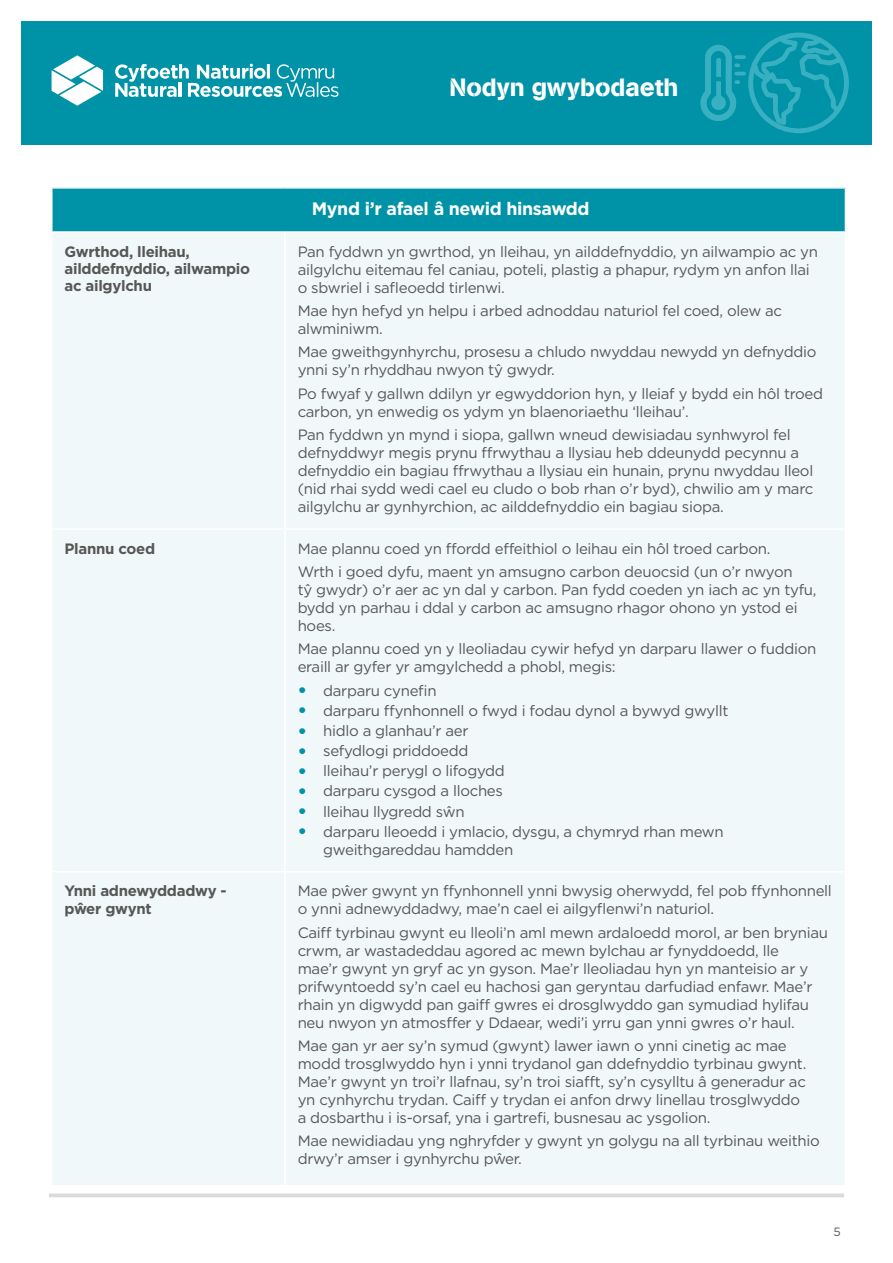
<style>
.page{position:relative;width:893px;height:1263px;background:#fff}
.page>*{position:absolute;margin:0;border:0;box-sizing:border-box;transform-origin:0 0}
.t1{font:24.75px "AG Book Stencil";color:#fff}
.t2{font:700 18px "Gotham";letter-spacing:-.02em;color:#fff}
.t3{font:15px/18px "Gotham";letter-spacing:-.02em;color:#575756}
.t4{font:700 15px/17.2px "Gotham";letter-spacing:-.02em;color:#575756}
.t5{font:12px "Gotham";color:#575756}
.s1{font-weight:700;font-size:19.5px;color:#0092a6}
</style>
<div class="page">
<svg style="left:49px;top:1193px;width:795px;height:4px;fill:#dadada"></svg>
<div style="left:21px;top:21px;width:851px;height:124px;background:#0092a6"></div>
<svg style="left:52px;top:55px;width:51px;height:51px"></svg>
<svg style="left:115px;top:64px;width:223px;height:33px"></svg>
<svg style="left:700px;top:32px;width:149px;height:102px"></svg>
<div style="left:52px;top:188px;width:793px;height:44px;background:#0092a6"></div>
<div style="left:53px;top:233px;width:792px;height:952px;background:#f1f8fa"></div>
<hr style="left:51px;top:187px;width:234px;height:2px;background:#fff">
<hr style="left:51px;top:189px;width:2px;height:42px;background:#fff">
<hr style="left:285px;top:187px;width:561px;height:2px;background:#fff">
<hr style="left:51px;top:231px;width:234px;height:2px;background:#fff">
<hr style="left:285px;top:231px;width:561px;height:2px;background:#fff">
<hr style="left:284px;top:233px;width:2px;height:295px;background:#fff">
<hr style="left:51px;top:528px;width:234px;height:2px;background:#fff">
<hr style="left:285px;top:528px;width:561px;height:2px;background:#fff">
<hr style="left:284px;top:530px;width:2px;height:341px;background:#fff">
<hr style="left:51px;top:871px;width:234px;height:1px;background:#fff">
<hr style="left:285px;top:871px;width:561px;height:1px;background:#fff">
<hr style="left:284px;top:872px;width:2px;height:313px;background:#fff">
<h1 class="t1" style="left:449px;top:73px;width:231px">Nodyn gwybodaeth</h1>
<p class="t2" style="left:312px;top:197px;width:279px">Mynd i’r afael â newid hinsawdd</p>
<p class="t4" style="left:65px;top:243px;width:187px">Gwrthod, lleihau, ailddefnyddio, ailwampio ac ailgylchu</p>
<p class="t3" style="left:298px;top:242px;width:522px">Pan fyddwn yn gwrthod, yn lleihau, yn ailddefnyddio, yn ailwampio ac yn ailgylchu eitemau fel caniau, poteli, plastig a phapur, rydym yn anfon llai o sbwriel i safleoedd tirlenwi.</p>
<p class="t3" style="left:298px;top:301px;width:486px">Mae hyn hefyd yn helpu i arbed adnoddau naturiol fel coed, olew ac alwminiwm.</p>
<p class="t3" style="left:298px;top:343px;width:520px">Mae gweithgynhyrchu, prosesu a chludo nwyddau newydd yn defnyddio ynni sy’n rhyddhau nwyon tŷ gwydr.</p>
<p class="t3" style="left:298px;top:384px;width:527px">Po fwyaf y gallwn ddilyn yr egwyddorion hyn, y lleiaf y bydd ein hôl troed carbon, yn enwedig os ydym yn blaenoriaethu ‘lleihau’.</p>
<p class="t3" style="left:298px;top:425px;width:517px">Pan fyddwn yn mynd i siopa, gallwn wneud dewisiadau synhwyrol fel defnyddwyr megis prynu ffrwythau a llysiau heb ddeunydd pecynnu a defnyddio ein bagiau ffrwythau a llysiau ein hunain, prynu nwyddau lleol (nid rhai sydd wedi cael eu cludo o bob rhan o’r byd), chwilio am y marc ailgylchu ar gynhyrchion, ac ailddefnyddio ein bagiau siopa.</p>
<p class="t4" style="left:65px;top:540px;width:92px">Plannu coed</p>
<p class="t3" style="left:298px;top:537px;width:496px;line-height:23.2px">Mae plannu coed yn ffordd effeithiol o leihau ein hôl troed carbon.<br>Wrth i goed dyfu, maent yn amsugno carbon deuocsid (un o’r nwyon</p>
<p class="t3" style="left:298px;top:580px;width:520px">tŷ gwydr) o’r aer ac yn dal y carbon. Pan fydd coeden yn iach ac yn tyfu, bydd yn parhau i ddal y carbon ac amsugno rhagor ohono yn ystod ei hoes.</p>
<p class="t3" style="left:298px;top:640px;width:520px">Mae plannu coed yn y lleoliadau cywir hefyd yn darparu llawer o fuddion eraill ar gyfer yr amgylchedd a phobl, megis:</p>
<p class="t3" style="left:298px;top:681px;width:140px"><span class="s1">•</span> darparu cynefin</p>
<p class="t3" style="left:298px;top:701px;width:432px"><span class="s1">•</span> darparu ffynhonnell o fwyd i fodau dynol a bywyd gwyllt</p>
<p class="t3" style="left:298px;top:721px;width:172px"><span class="s1">•</span> hidlo a glanhau’r aer</p>
<p class="t3" style="left:298px;top:741px;width:172px"><span class="s1">•</span> sefydlogi priddoedd</p>
<p class="t3" style="left:298px;top:762px;width:209px"><span class="s1">•</span> lleihau’r perygl o lifogydd</p>
<p class="t3" style="left:298px;top:782px;width:207px"><span class="s1">•</span> darparu cysgod a lloches</p>
<p class="t3" style="left:298px;top:802px;width:168px"><span class="s1">•</span> lleihau llygredd sŵn</p>
<p class="t3" style="left:323px;top:822px;width:402px;text-indent:-26px"><span class="s1">•</span> darparu lleoedd i ymlacio, dysgu, a chymryd rhan mewn gweithgareddau hamdden</p>
<p class="t4" style="left:65px;top:882px;width:164px">Ynni adnewyddadwy - pŵer gwynt</p>
<p class="t3" style="left:298px;top:882px;width:536px">Mae pŵer gwynt yn ffynhonnell ynni bwysig oherwydd, fel pob ffynhonnell o ynni adnewyddadwy, mae’n cael ei ailgyflenwi’n naturiol.</p>
<p class="t3" style="left:298px;top:923px;width:532px">Caiff tyrbinau gwynt eu lleoli’n aml mewn ardaloedd morol, ar ben bryniau crwm, ar wastadeddau agored ac mewn bylchau ar fynyddoedd, lle<br>mae’r gwynt yn gryf ac yn gyson. Mae’r lleoliadau hyn yn manteisio ar y prifwyntoedd sy’n cael eu hachosi gan geryntau darfudiad enfawr. Mae’r rhain yn digwydd pan gaiff gwres ei drosglwyddo gan symudiad hylifau neu nwyon yn atmosffer y Ddaear, wedi’i yrru gan ynni gwres o’r haul.</p>
<p class="t3" style="left:298px;top:1036px;width:510px">Mae gan yr aer sy’n symud (gwynt) lawer iawn o ynni cinetig ac mae modd trosglwyddo hyn i ynni trydanol gan ddefnyddio tyrbinau gwynt.<br>Mae’r gwynt yn troi’r llafnau, sy’n troi siafft, sy’n cysylltu â generadur ac yn cynhyrchu trydan. Caiff y trydan ei anfon drwy linellau trosglwyddo a dosbarthu i is-orsaf, yna i gartrefi, busnesau ac ysgolion.</p>
<p class="t3" style="left:298px;top:1132px;width:524px">Mae newidiadau yng nghryfder y gwynt yn golygu na all tyrbinau weithio drwy’r amser i gynhyrchu pŵer.</p>
<p class="t5" style="left:833px;top:1224px;width:9px">5</p>
</div>
